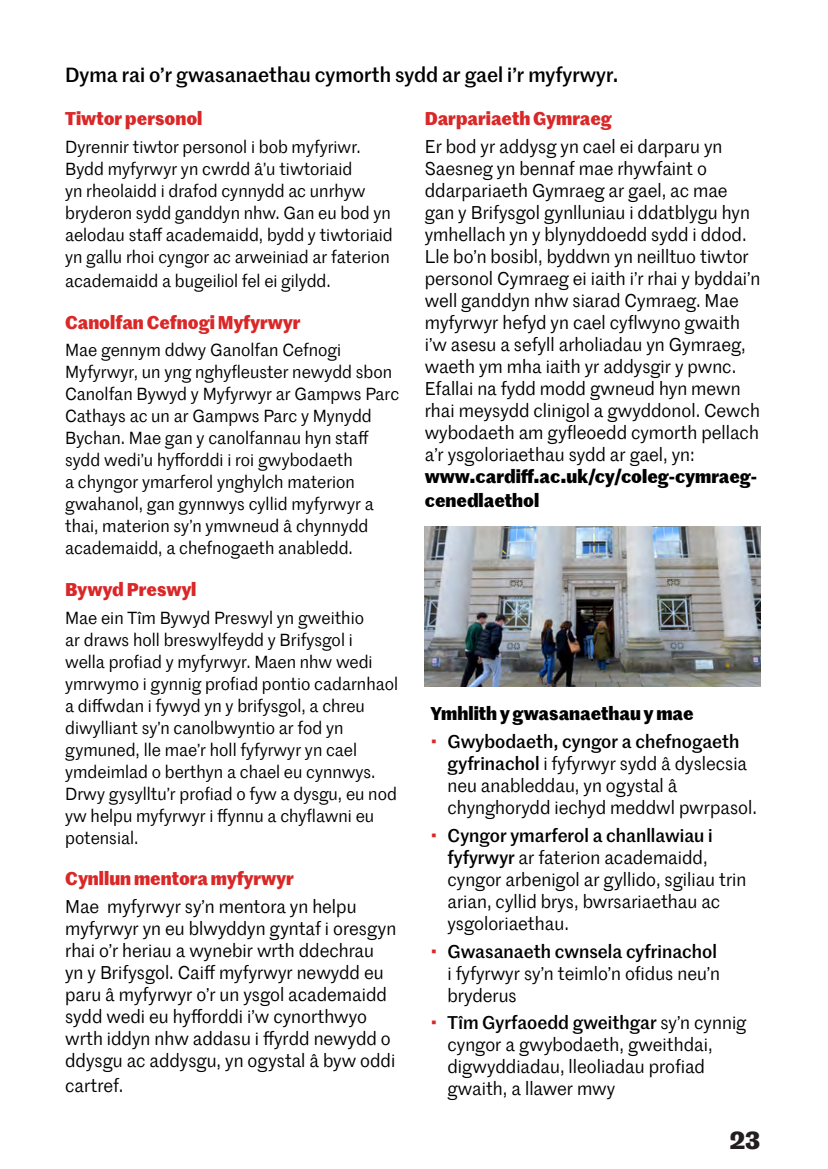
<style>
.page{position:relative;width:828px;height:1169px;background:#fff}
.page>*{position:absolute;margin:0;border:0;box-sizing:border-box;transform-origin:0 0}
.t1{font:700 24px "Marr Sans TT";color:#231f20}
.t2{font:500 20px "Marr Sans TT";color:#000}
.t3{font:18px/22px "Marr Sans TT";color:#000}
.t4{font:700 18px "Marr Sans TT";color:#da2728}
.t5{font:700 18px "Marr Sans TT";color:#000}
.t6{font:17px/22px "Marr Sans TT";color:#000}
.s1{font-weight:700}
.s2{color:#da2728}
.s3{font-weight:500}
</style>
<div class="page">
<img style="left:425px;top:526px;width:335px;height:160px">
<p class="t2" style="left:65px;top:60px;width:555px">Dyma rai o’r gwasanaethau cymorth sydd ar gael i’r myfyrwyr.</p>
<p class="t4" style="left:65px;top:104px;width:139px">Tiwtor personol</p>
<p class="t6" style="left:65px;top:135px;width:329px">Dyrennir tiwtor personol i bob myfyriwr.<br>Bydd myfyrwyr yn cwrdd â’u tiwtoriaid<br>yn rheolaidd i drafod cynnydd ac unrhyw bryderon sydd ganddyn nhw. Gan eu bod yn aelodau staff academaidd, bydd y tiwtoriaid yn gallu rhoi cyngor ac arweiniad ar faterion</p>
<p class="t6" style="left:65px;top:269px;width:267px">academaidd a bugeiliol fel ei gilydd.</p>
<p class="t4" style="left:65px;top:308px;width:237px">Canolfan Cefnogi Myfyrwyr</p>
<p class="t6" style="left:65px;top:338px;width:336px">Mae gennym ddwy Ganolfan Cefnogi Myfyrwyr, un yng nghyfleuster newydd sbon Canolfan Bywyd y Myfyrwyr ar Gampws Parc Cathays ac un ar Gampws Parc y Mynydd Bychan. Mae gan y canolfannau hyn staff sydd wedi’u hyfforddi i roi gwybodaeth<br>a chyngor ymarferol ynghylch materion gwahanol, gan gynnwys cyllid myfyrwyr a thai, materion sy’n ymwneud â chynnydd academaidd, a chefnogaeth anabledd.</p>
<p class="t4" style="left:65px;top:575px;width:133px">Bywyd Preswyl</p>
<p class="t6" style="left:65px;top:606px;width:334px">Mae ein Tîm Bywyd Preswyl yn gweithio<br>ar draws holl breswylfeydd y Brifysgol i<br>wella profiad y myfyrwyr. Maen nhw wedi ymrwymo i gynnig profiad pontio cadarnhaol a diffwdan i fywyd yn y brifysgol, a chreu diwylliant sy’n canolbwyntio ar fod yn gymuned, lle mae’r holl fyfyrwyr yn cael ymdeimlad o berthyn a chael eu cynnwys.<br>Drwy gysylltu’r profiad o fyw a dysgu, eu nod yw helpu myfyrwyr i ffynnu a chyflawni eu potensial.</p>
<p class="t4" style="left:65px;top:864px;width:230px">Cynllun mentora myfyrwyr</p>
<p class="t3" style="left:65px;top:894px;width:333px">Mae myfyrwyr sy’n mentora yn helpu myfyrwyr yn eu blwyddyn gyntaf i oresgyn rhai o’r heriau a wynebir wrth ddechrau yn y Brifysgol. Caiff myfyrwyr newydd eu paru â myfyrwyr o’r un ysgol academaidd sydd wedi eu hyfforddi i’w cynorthwyo wrth iddyn nhw addasu i ffyrdd newydd o ddysgu ac addysgu, yn ogystal â byw oddi</p>
<p class="t3" style="left:65px;top:1073px;width:60px">cartref.</p>
<p class="t4" style="left:425px;top:104px;width:189px">Darpariaeth Gymraeg</p>
<p class="t3" style="left:425px;top:134px;width:337px">Er bod yr addysg yn cael ei darparu yn Saesneg yn bennaf mae rhywfaint o ddarpariaeth Gymraeg ar gael, ac mae gan y Brifysgol gynlluniau i ddatblygu hyn ymhellach yn y blynyddoedd sydd i ddod.<br>Lle bo’n bosibl, byddwn yn neilltuo tiwtor personol Cymraeg ei iaith i’r rhai y byddai’n well ganddyn nhw siarad Cymraeg. Mae myfyrwyr hefyd yn cael cyflwyno gwaith i’w asesu a sefyll arholiadau yn Gymraeg, waeth ym mha iaith yr addysgir y pwnc.<br>Efallai na fydd modd gwneud hyn mewn rhai meysydd clinigol a gwyddonol. Cewch wybodaeth am gyfleoedd cymorth pellach a’r ysgoloriaethau sydd ar gael, yn: <span class="s1">www.cardiff.ac.uk/cy/coleg-cymraeg-</span></p>
<p class="t5" style="left:425px;top:486px;width:116px">cenedlaethol</p>
<p class="t5" style="left:430px;top:699px;width:265px">Ymhlith y gwasanaethau y mae</p>
<p class="t3" style="left:447px;top:730px;width:311px;text-indent:-17px"><span class="s2">•</span> <span class="s3">Gwybodaeth, cyngor a chefnogaeth gyfrinachol</span> i fyfyrwyr sydd â dyslecsia neu anableddau, yn ogystal â chynghorydd iechyd meddwl pwrpasol.</p>
<p class="t3" style="left:447px;top:823px;width:300px;text-indent:-17px"><span class="s2">•</span> <span class="s3">Cyngor ymarferol a chanllawiau i fyfyrwyr</span> ar faterion academaidd, cyngor arbenigol ar gyllido, sgiliau trin arian, cyllid brys, bwrsariaethau ac ysgoloriaethau.</p>
<p class="t3" style="left:447px;top:939px;width:274px;text-indent:-17px"><span class="s2">•</span> <span class="s3">Gwasanaeth cwnsela cyfrinachol </span>i fyfyrwyr sy’n teimlo’n ofidus neu’n bryderus</p>
<p class="t3" style="left:447px;top:1011px;width:300px;text-indent:-17px"><span class="s2">•</span> <span class="s3">Tîm Gyrfaoedd gweithgar</span> sy’n cynnig cyngor a gwybodaeth, gweithdai, digwyddiadau, lleoliadau profiad gwaith, a llawer mwy</p>
<h1 class="t1" style="left:730px;top:1122px;width:32px">23</h1>
</div>
